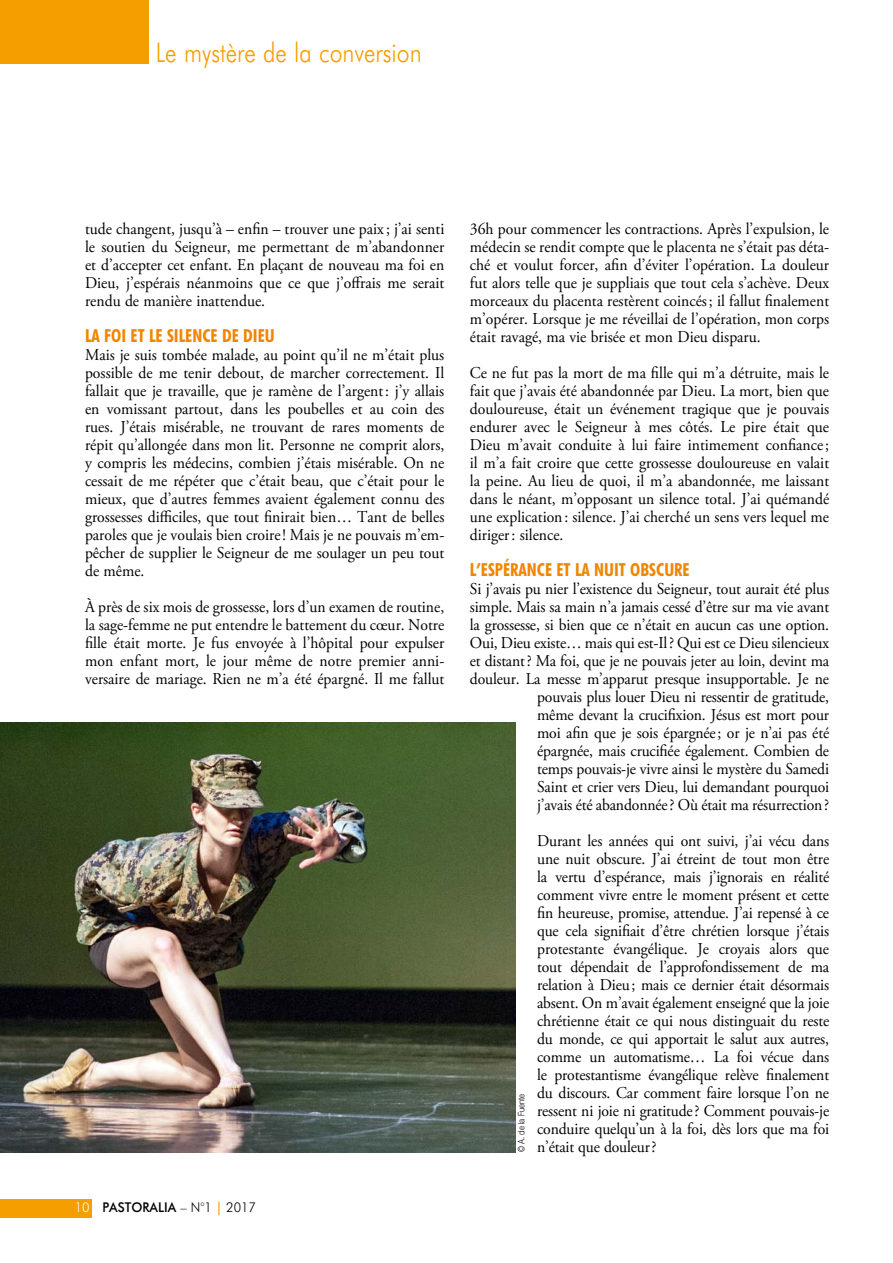
<style>
.page{position:relative;width:893px;height:1263px;background:#fff}
.page>*{position:absolute;margin:0;border:0;box-sizing:border-box;transform-origin:0 0}
.t1{font:300 27px "Futura BT";color:#f49e00;scale:.85 1}
.t2{font:700 condensed 18px "Futura BT";color:#ef8600}
.t3{font:16.5px/18px "Adobe Garamond Pro";letter-spacing:-.01em;color:#000;text-align:justify;scale:.95 1}
.t4{font:500 13.5px "Futura BT";color:#000;scale:.95 1}
.t5{font:300 9px "Helvetica Neue LT Std";color:#000;scale:.85 1}
.s1{font-weight:300;color:#fff}
.s2{font-weight:300}
.s3{color:#f49e00}
</style>
<div class="page">
<div style="left:0;top:0;width:149px;height:64px;background:#f49e00"></div>
<div style="left:0;top:1199px;width:91px;height:18px;background:#f49e00"></div>
<img style="left:0;top:723px;width:516px;height:429px">
<h1 class="t1" style="left:156px;top:36px;width:314px">Le mystère de la conversion</h1>
<p class="t3" style="left:85px;top:220px;width:380px">tude changent, jusqu’à – enfin – trouver une paix ; j’ai senti le soutien du Seigneur, me permettant de m’abandonner et d’accepter cet enfant. En plaçant de nouveau ma foi en Dieu, j’espérais néanmoins que ce que j’offrais me serait rendu de manière inattendue.</p>
<p class="t2" style="left:85px;top:325px;width:189px">LA FOI ET LE SILENCE DE DIEU</p>
<p class="t3" style="left:85px;top:346px;width:380px">Mais je suis tombée malade, au point qu’il ne m’était plus possible de me tenir debout, de marcher correctement. Il fallait que je travaille, que je ramène de l’argent: j’y allais en vomissant partout, dans les poubelles et au coin des rues. J’étais misérable, ne trouvant de rares moments de répit qu’allongée dans mon lit. Personne ne comprit alors, y compris les médecins, combien j’étais misérable. On ne cessait de me répéter que c’était beau, que c’était pour le mieux, que d’autres femmes avaient également connu des grossesses difficiles, que tout finirait bien… Tant de belles paroles que je voulais bien croire! Mais je ne pouvais m’em&shy;pêcher de supplier le Seigneur de me soulager un peu tout de même.</p>
<p class="t3" style="left:85px;top:598px;width:380px">À près de six mois de grossesse, lors d’un examen de routine, la sage-femme ne put entendre le battement du cœur. Notre fille était morte. Je fus envoyée à l’hôpital pour expulser mon enfant mort, le jour même de notre premier anni&shy;versaire de mariage. Rien ne m’a été épargné. Il me fallut</p>
<p class="t4" style="left:75px;top:1199px;width:192px"><span class="s1">10</span> PASTORALIA <span class="s2">– N°1</span> <span class="s3">|</span> <span class="s2">2017</span></p>
<p class="t3" style="left:470px;top:220px;width:380px">36h pour commencer les contractions. Après l’expulsion, le médecin se rendit compte que le placenta ne s’était pas déta&shy;ché et voulut forcer, afin d’éviter l’opération. La douleur fut alors telle que je suppliais que tout cela s’achève. Deux morceaux du placenta restèrent coincés; il fallut finalement m’opérer. Lorsque je me réveillai de l’opération, mon corps était ravagé, ma vie brisée et mon Dieu disparu.</p>
<p class="t3" style="left:470px;top:364px;width:380px">Ce ne fut pas la mort de ma fille qui m’a détruite, mais le fait que j’avais été abandonnée par Dieu. La mort, bien que douloureuse, était un événement tragique que je pouvais endurer avec le Seigneur à mes côtés. Le pire était que Dieu m’avait conduite à lui faire intimement confiance; il m’a fait croire que cette grossesse douloureuse en valait la peine. Au lieu de quoi, il m’a abandonnée, me laissant dans le néant, m’opposant un silence total. J’ai quémandé une explication: silence. J’ai cherché un sens vers lequel me diriger: silence.</p>
<p class="t2" style="left:470px;top:559px;width:221px">L’ESPÉRANCE ET LA NU IT OBSCURE</p>
<p class="t3" style="left:470px;top:580px;width:380px;text-align:right">Si j’avais pu nier l’existence du Seigneur, tout aurait été plus simple. Mais sa main n’a jamais cessé d’être sur ma vie avant la grossesse, si bien que ce n’était en aucun cas une option.<br>Oui, Dieu existe… mais qui est-Il? Qui est ce Dieu silencieux et distant? Ma foi, que je ne pouvais jeter au loin, devint ma douleur. La messe m’apparut presque insupportable. Je ne pouvais plus louer Dieu ni ressentir de gratitude,<br>même devant la crucifixion. Jésus est mort pour<br>moi afin que je sois épargnée; or je n’ai pas été<br>épargnée, mais crucifiée également. Combien de<br>temps pouvais-je vivre ainsi le mystère du Samedi<br>Saint et crier vers Dieu, lui demandant pourquoi<br>j’avais été abandonnée? Où était ma résurrection?</p>
<p class="t3" style="left:537px;top:832px;width:309px">Durant les années qui ont suivi, j’ai vécu dans une nuit obscure. J’ai étreint de tout mon être la vertu d’espérance, mais j’ignorais en réalité comment vivre entre le moment présent et cette fin heureuse, promise, attendue. J’ai repensé à ce que cela signifiait d’être chrétien lorsque j’étais protestante évangélique. Je croyais alors que tout dépendait de l’approfondissement de ma relation à Dieu; mais ce dernier était désormais absent. On m’avait également enseigné que la joie chrétienne était ce qui nous distinguait du reste du monde, ce qui apportait le salut aux autres, comme un automatisme… La foi vécue dans le protestantisme évangélique relève finalement du discours. Car comment faire lorsque l’on ne ressent ni joie ni gratitude? Comment pouvais-je conduire quelqu’un à la foi, dès lors que ma foi n’était que douleur?</p>
<p class="t5" style="left:516px;top:1152px;width:71px;rotate:-90deg">© A. de la Fuente</p>
</div>
